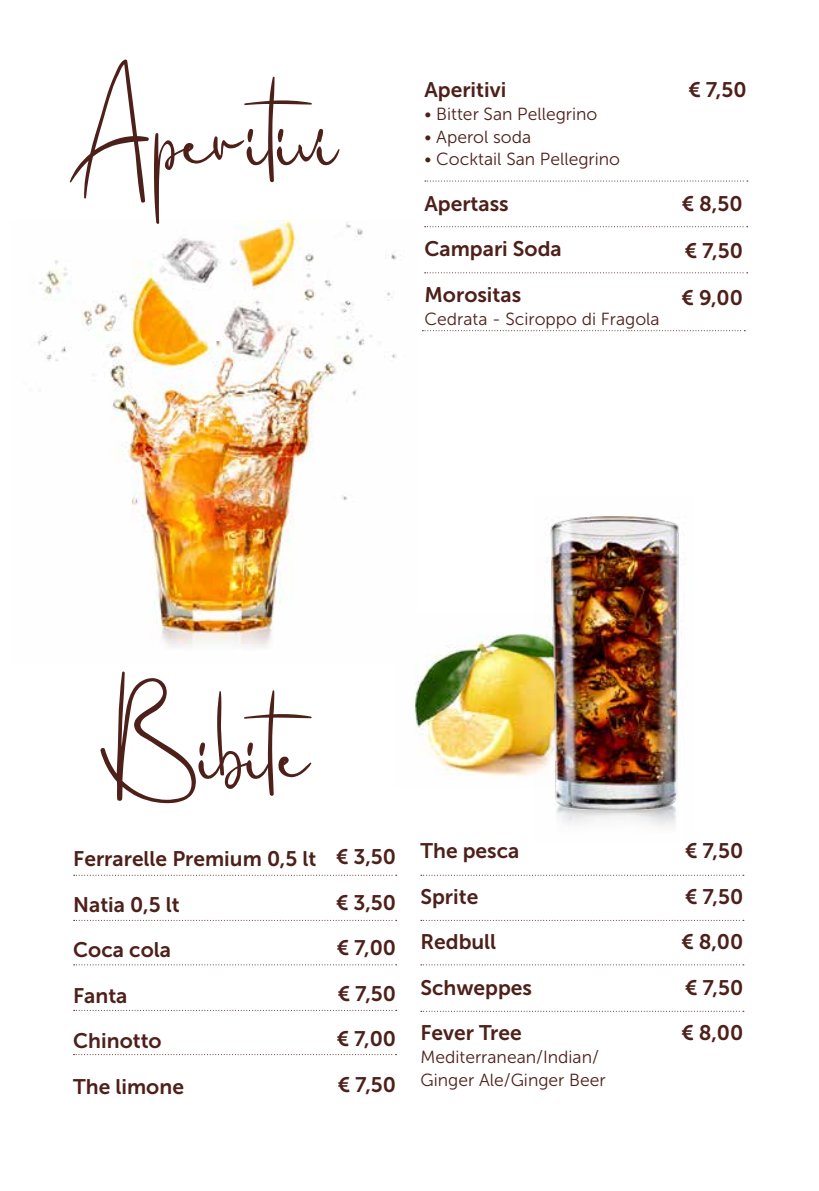
<style>
.page{position:relative;width:819px;height:1191px;background:#fff}
.page>*{position:absolute;margin:0;border:0;box-sizing:border-box;transform-origin:0 0}
.t1{font:210px "Jaceline";color:#4e201a}
.t2{font:21px/45.5px "Museo Sans 700";color:#4e201a}
.t3{font:17.5px/22.8px "Museo Sans 300";color:#4e201a}
</style>
<div class="page">
<img style="left:414px;top:633px;width:120px;height:143px">
<img style="left:534px;top:516px;width:145px;height:310px">
<svg style="left:424px;top:226px;width:323px;height:1px"></svg>
<svg style="left:424px;top:272px;width:323px;height:1px"></svg>
<svg style="left:422px;top:330px;width:323px;height:1px"></svg>
<svg style="left:425px;top:181px;width:322px;height:1px"></svg>
<img style="left:37px;top:221px;width:379px;height:443px">
<svg style="left:74px;top:874px;width:322px;height:1px"></svg>
<svg style="left:74px;top:920px;width:322px;height:1px"></svg>
<svg style="left:74px;top:964px;width:322px;height:1px"></svg>
<svg style="left:74px;top:1010px;width:322px;height:1px"></svg>
<svg style="left:73px;top:1054px;width:323px;height:1px"></svg>
<svg style="left:421px;top:874px;width:322px;height:1px"></svg>
<svg style="left:421px;top:920px;width:322px;height:1px"></svg>
<svg style="left:421px;top:964px;width:322px;height:1px"></svg>
<svg style="left:421px;top:1010px;width:319px;height:1px"></svg>
<h1 class="t1" style="left:88px;top:40px;width:251px">Aperitivi</h1>
<p class="t2" style="left:424px;top:67px;width:83px">Aperitivi</p>
<p class="t3" style="left:424px;top:103px;width:174px">• Bitter San Pellegrino</p>
<p class="t3" style="left:424px;top:125px;width:108px">• Aperol soda</p>
<p class="t3" style="left:424px;top:148px;width:197px">• Cocktail San Pellegrino</p>
<p class="t2" style="left:424px;top:181px;width:139px">Apertass<br>Campari Soda<br>Morositas</p>
<p class="t3" style="left:424px;top:307px;width:237px">Cedrata - Sciroppo di Fragola</p>
<p class="t2" style="left:688px;top:67px;width:60px">€ 7,50</p>
<p class="t2" style="left:681px;top:181px;width:62px">€ 8,50</p>
<p class="t2" style="left:684px;top:228px;width:60px">€ 7,50</p>
<p class="t2" style="left:681px;top:275px;width:63px">€ 9,00</p>
<h1 class="t1" style="left:118px;top:653px;width:193px">Bibite</h1>
<p class="t2" style="left:73px;top:836px;width:244px">Ferrarelle Premium 0,5 lt<br>Natia 0,5 lt<br>Coca cola<br>Fanta<br>Chinotto<br>The limone</p>
<p class="t2" style="left:336px;top:834px;width:62px;text-align:justify">€ 3,50 € 3,50 € 7,00 € 7,50 € 7,00 € 7,50</p>
<p class="t2" style="left:420px;top:828px;width:113px">The pesca<br>Sprite<br>Redbull<br>Schweppes<br>Fever Tree</p>
<p class="t3" style="left:420px;top:1045px;width:187px">Mediterranean/Indian/<br>Ginger Ale/Ginger Beer</p>
<p class="t2" style="left:681px;top:828px;width:63px;text-align:justify">€ 7,50 € 7,50 € 8,00 € 7,50 € 8,00</p>
</div>
